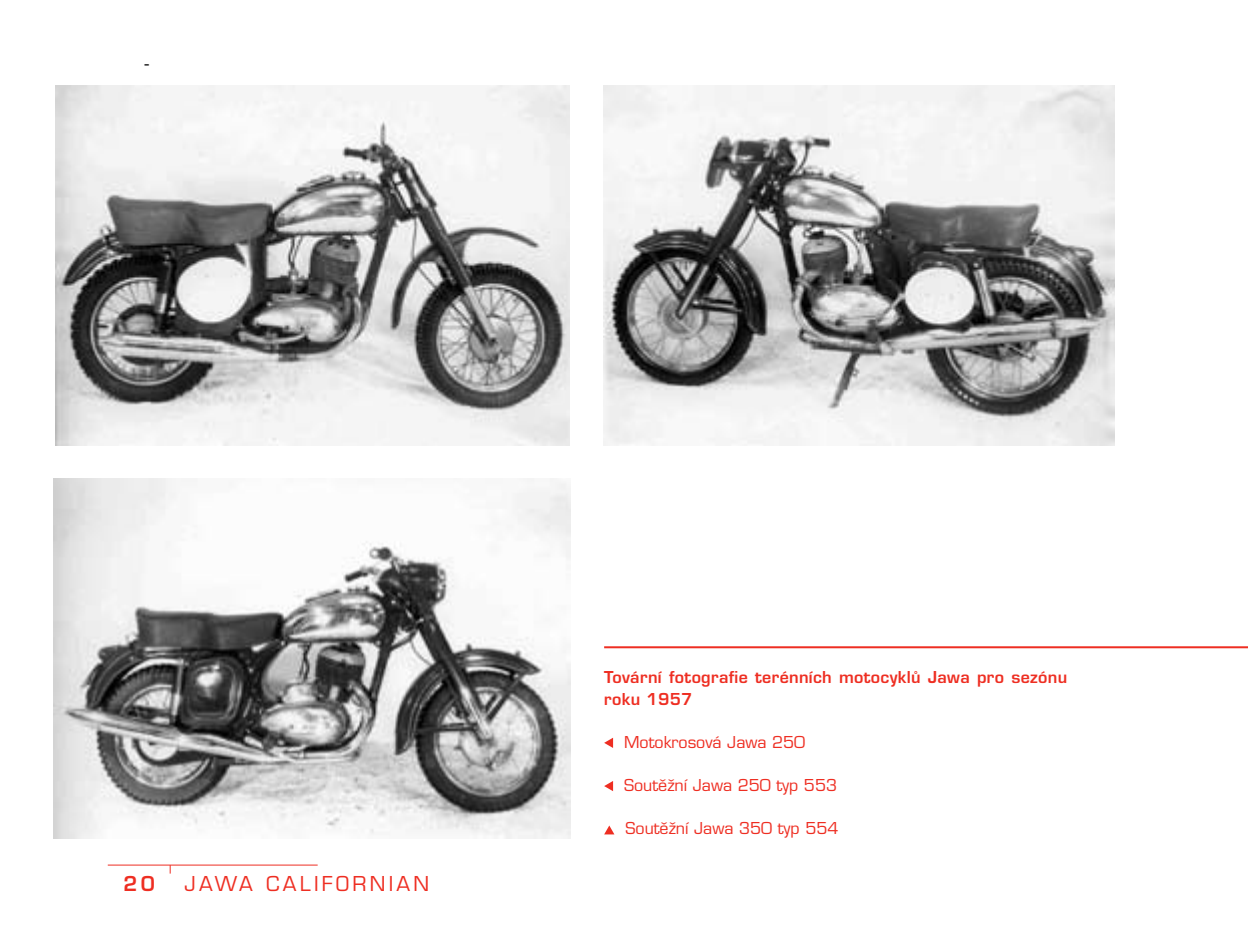
<style>
.page{position:relative;width:1248px;height:936px;background:#fff}
.page>*{position:absolute;margin:0;border:0;box-sizing:border-box;transform-origin:0 0}
.t1{font:20px "Eurostile CE";letter-spacing:.16em;color:#ee2e22}
.t2{font:600 20px "Eurostile CE";color:#ee2e22}
.t3{font:16px "Eurostile CE";color:#ee2e22}
.t4{font:600 16px/21.6px "Eurostile CE";letter-spacing:.02em;color:#ee2e22}
.t5{font:16px "Arial";color:#000}
</style>
<div class="page">
<hr style="left:108px;top:864px;width:209px;height:1px;background:#ee2e22">
<img style="left:603px;top:85px;width:511px;height:360px">
<img style="left:55px;top:85px;width:514px;height:360px">
<svg style="left:604px;top:737px;width:9px;height:11px"></svg>
<svg style="left:604px;top:781px;width:9px;height:10px"></svg>
<svg style="left:604px;top:825px;width:10px;height:9px"></svg>
<hr style="left:604px;top:646px;width:643px;height:2px;background:#ee2e22">
<img style="left:54px;top:478px;width:516px;height:360px">
<p class="t5" style="left:144px;top:53px;width:7px">-</p>
<p class="t2" style="left:123px;top:871px;width:33px">20</p>
<p class="t1" style="left:185px;top:872px;width:246px">JAWA CALIFORNIAN</p>
<p class="t4" style="left:604px;top:666px;width:464px">Tovární fotografie terénních motocyklů Jawa pro sezónu roku 1957</p>
<p class="t3" style="left:624px;top:733px;width:183px">Motokrosová Jawa 250</p>
<p class="t3" style="left:624px;top:776px;width:214px">Soutěžní Jawa 250 typ 553</p>
<p class="t3" style="left:625px;top:819px;width:214px">Soutěžní Jawa 350 typ 554</p>
</div>
